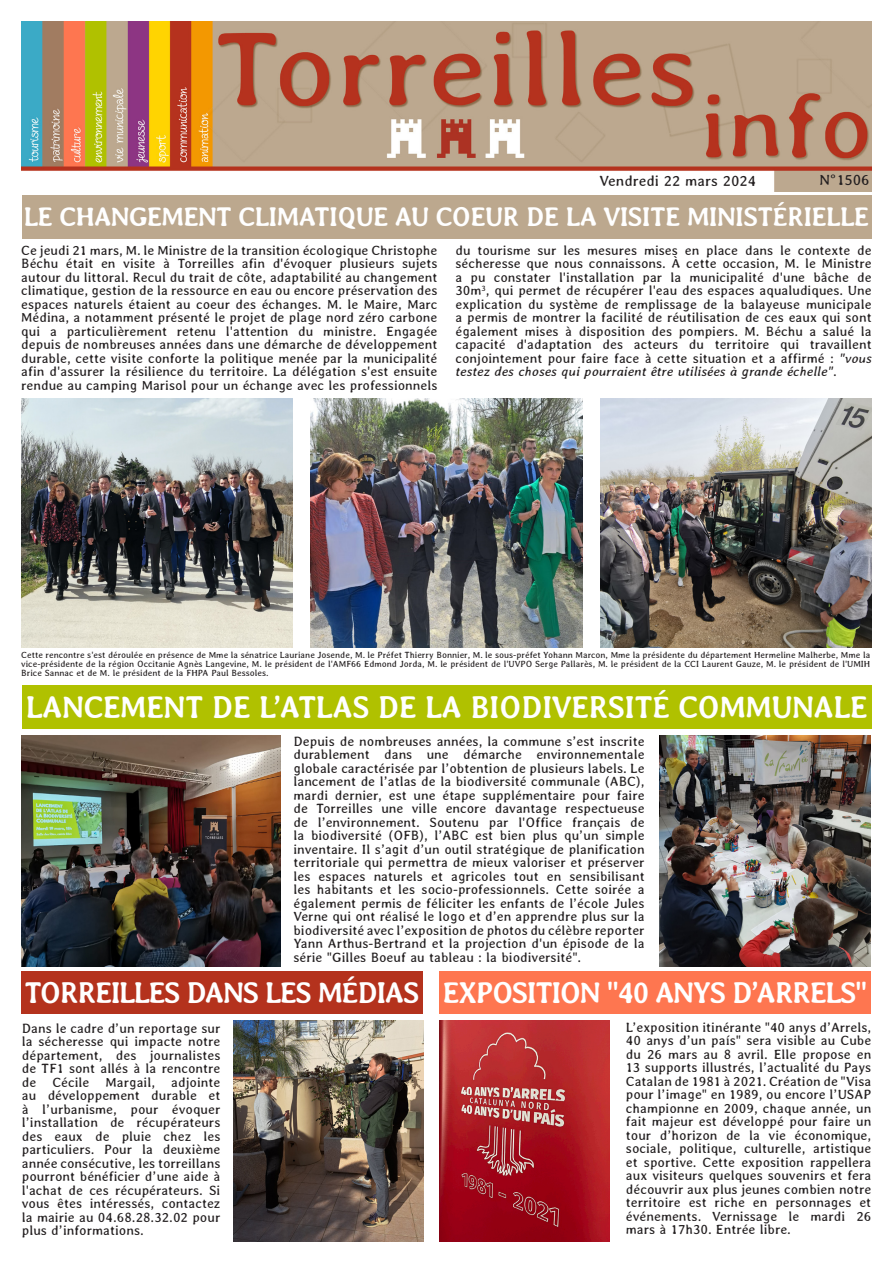
<style>
.page{position:relative;width:893px;height:1263px;background:#fff}
.page>*{position:absolute;margin:0;border:0;box-sizing:border-box;transform-origin:0 0}
.Titre_recto{font:700 31.5px "Averia";letter-spacing:-.04em;color:#fff}
.Titre_recto-2{font:700 30px "Averia";letter-spacing:-.07em;color:#fff}
.Titre_recto-3{font:700 27px "Averia";letter-spacing:-.05em;color:#fff}
.t1{font:15px "Averia";color:#231f20}
.t2{font:13.5px/13.5px "Averia";color:#231f20;text-align:justify}
.t3{font:9px/9px "Averia";color:#231f20;text-align:justify}
.s1{font-style:italic}
</style>
<div class="page">
<img style="left:21px;top:21px;width:851px;height:170px">
<div style="left:22px;top:195px;width:849px;height:44px;background:#bca88e"></div>
<div style="left:22px;top:685px;width:850px;height:44px;background:#b0c100"></div>
<img style="left:234px;top:1020px;width:189px;height:222px">
<div style="left:439px;top:972px;width:432px;height:42px;background:#fe7650"></div>
<div style="left:21px;top:972px;width:401px;height:42px;background:#b4321d"></div>
<img style="left:22px;top:735px;width:259px;height:231px">
<img style="left:659px;top:735px;width:212px;height:231px">
<img style="left:439px;top:1020px;width:170px;height:222px">
<img style="left:21px;top:398px;width:272px;height:249px">
<img style="left:311px;top:398px;width:271px;height:249px">
<img style="left:600px;top:398px;width:272px;height:249px">
<p class="t1" style="left:600px;top:173px;width:158px">Vendredi 22 mars 2024</p>
<p class="t1" style="left:819px;top:172px;width:52px">N°1506</p>
<p class="Titre_recto-3" style="left:23px;top:202px;width:847px">LE CHANGEMENT CLIMATIQUE AU COEUR DE LA VISITE MINISTÉRIELLE</p>
<p class="t2" style="left:21px;top:243px;width:418px">Ce jeudi 21 mars, M. le Ministre de la transition écologique Christophe Béchu était en visite à Torreilles afin d'évoquer plusieurs sujets autour du littoral. Recul du trait de côte, adaptabilité au changement climatique, gestion de la ressource en eau ou encore préservation des espaces naturels étaient au coeur des échanges. M. le Maire, Marc Médina, a notamment présenté le projet de plage nord zéro carbone qui a particulièrement retenu l'attention du ministre. Engagée depuis de nombreuses années dans une démarche de développement durable, cette visite conforte la politique menée par la municipalité afin d'assurer la résilience du territoire. La délégation s'est ensuite rendue au camping Marisol pour un échange avec les professionnels</p>
<p class="t2" style="left:455px;top:243px;width:418px">du tourisme sur les mesures mises en place dans le contexte de sécheresse que nous connaissons. À cette occasion, M. le Ministre a pu constater l'installation par la municipalité d'une bâche de 30m<sup>3</sup>, qui permet de récupérer l'eau des espaces aqualudiques. Une explication du système de remplissage de la balayeuse municipale a permis de montrer la facilité de réutilisation de ces eaux qui sont également mises à disposition des pompiers. M. Béchu a salué la capacité d'adaptation des acteurs du territoire qui travaillent conjointement pour faire face à cette situation et a affirmé : <span class="s1">"vous testez des choses qui pourraient être utilisées à grande échelle"</span>.</p>
<p class="t3" style="left:21px;top:651px;width:850px">Cette rencontre s'est déroulée en présence de Mme la sénatrice Lauriane Josende, M. le Préfet Thierry Bonnier, M. le sous-préfet Yohann Marcon, Mme la présidente du département Hermeline Malherbe, Mme la vice-présidente de la région Occitanie Agnès Langevine, M. le président de l'AMF66 Edmond Jorda, M. le président de l'UVPO Serge Pallarès, M. le président de la CCI Laurent Gauze, M. le président de l'UMIH Brice Sannac et de M. le président de la FHPA Paul Bessoles.</p>
<p class="Titre_recto" style="left:25px;top:690px;width:844px">LANCEMENT DE L’ATLAS DE LA BIODIVERSITÉ COMMUNALE</p>
<p class="t2" style="left:293px;top:734px;width:353px">Depuis de nombreuses années, la commune s’est inscrite durablement dans une démarche environnementale globale caractérisée par l’obtention de plusieurs labels. Le lancement de l’atlas de la biodiversité communale (ABC), mardi dernier, est une étape supplémentaire pour faire de Torreilles une ville encore davantage respectueuse de l’environnement. Soutenu par l'Office français de la biodiversité (OFB), l’ABC est bien plus qu’un simple inventaire. Il s’agit d’un outil stratégique de planification territoriale qui permettra de mieux valoriser et préserver les espaces naturels et agricoles tout en sensibilisant les habitants et les socio-professionnels. Cette soirée a également permis de féliciter les enfants de l’école Jules Verne qui ont réalisé le logo et d’en apprendre plus sur la biodiversité avec l’exposition de photos du célèbre reporter Yann Arthus-Bertrand et la projection d'un épisode de la série "Gilles Boeuf au tableau : la biodiversité".</p>
<p class="Titre_recto-2" style="left:442px;top:976px;width:427px">EXPOSITION "40 ANYS D’ARRELS"</p>
<p class="t2" style="left:626px;top:1020px;width:247px">L’exposition itinérante "40 anys d’Arrels, 40 anys d’un país" sera visible au Cube du 26 mars au 8 avril. Elle propose en 13 supports illustrés, l’actualité du Pays Catalan de 1981 à 2021. Création de "Visa pour l’image" en 1989, ou encore l’USAP championne en 2009, chaque année, un fait majeur est développé pour faire un tour d’horizon de la vie économique, sociale, politique, culturelle, artistique et sportive. Cette exposition rappellera aux visiteurs quelques souvenirs et fera découvrir aux plus jeunes combien notre territoire est riche en personnages et événements. Vernissage le mardi 26 mars à 17h30. Entrée libre.</p>
<p class="Titre_recto-2" style="left:24px;top:976px;width:397px">TORREILLES DANS LES MÉDIAS</p>
<p class="t2" style="left:22px;top:1021px;width:200px">Dans le cadre d’un reportage sur la sécheresse qui impacte notre département, des journalistes de TF1 sont allés à la rencontre de Cécile Margail, adjointe au développement durable et à l’urbanisme, pour évoquer l’installation de récupérateurs des eaux de pluie chez les particuliers. Pour la deuxième année consécutive, les torreillans pourront bénéficier d’une aide à l'achat de ces récupérateurs. Si vous êtes intéressés, contactez la mairie au 04.68.28.32.02 pour plus d’informations.</p>
</div>
